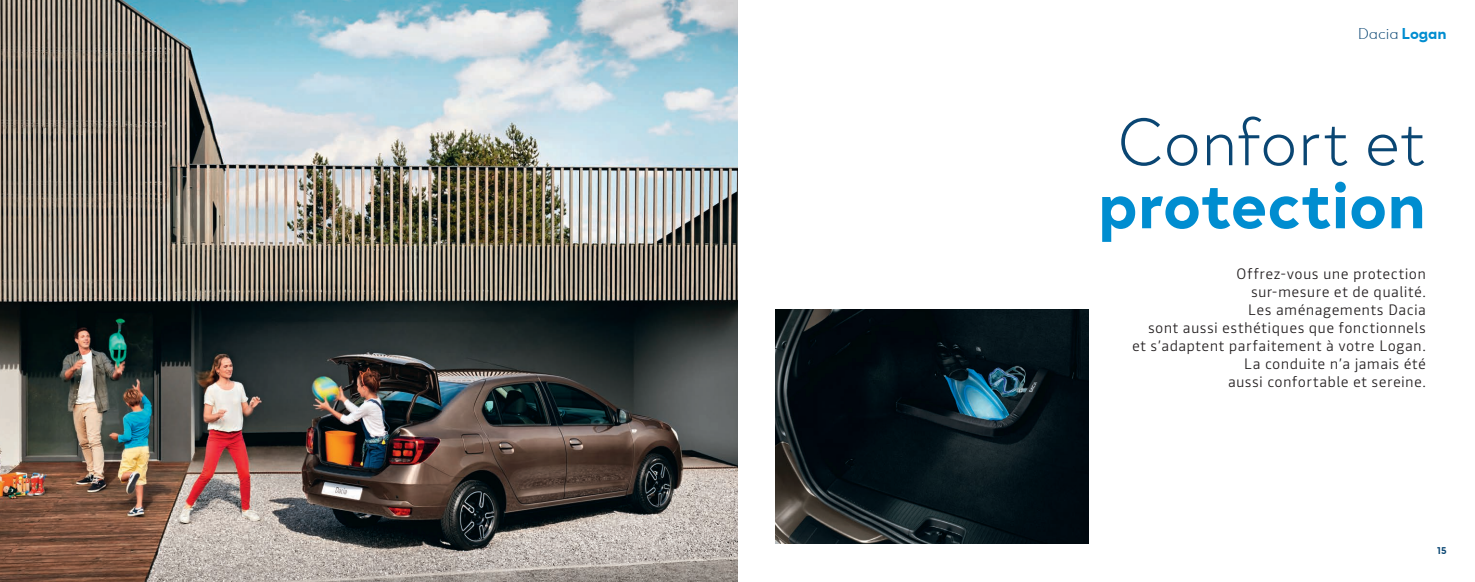
<style>
.page{position:relative;width:1475px;height:582px;background:#fff}
.page>*{position:absolute;margin:0;border:0;box-sizing:border-box;transform-origin:0 0}
.t1{font:700 68px "Dacia Spirit";color:#008dd0}
.t2{font:300 68px "Dacia Spirit";letter-spacing:-.005em;color:#0a4673}
.t3{font:300 16px "Dacia Spirit";letter-spacing:-.005em;color:#0a4673}
.t4{font:300 15px/18px "Read";letter-spacing:.02em;color:#231f20;text-align:right}
.t5{font:700 10px "Dacia Spirit";color:#0a4673}
.s1{font-weight:700;color:#008dd0}
</style>
<div class="page">
<img style="left:775px;top:309px;width:313px;height:234px">
<img style="left:0;top:0;width:737px;height:581px">
<p class="t3" style="left:1357px;top:21px;width:90px">Dacia <span class="s1">Logan</span></p>
<h1 class="t2" style="left:1116px;top:89px;width:310px">Confort et</h1>
<h1 class="t1" style="left:1097px;top:165px;width:330px">protection</h1>
<p class="t4" style="left:1131px;top:264px;width:295px">Offrez-vous une protection<br>sur-mesure et de qualité.<br>Les aménagements Dacia<br>sont aussi esthétiques que fonctionnels et s’adaptent parfaitement à votre Logan.<br>La conduite n’a jamais été<br>aussi confortable et sereine.</p>
<p class="t5" style="left:1436px;top:543px;width:11px">15</p>
</div>
